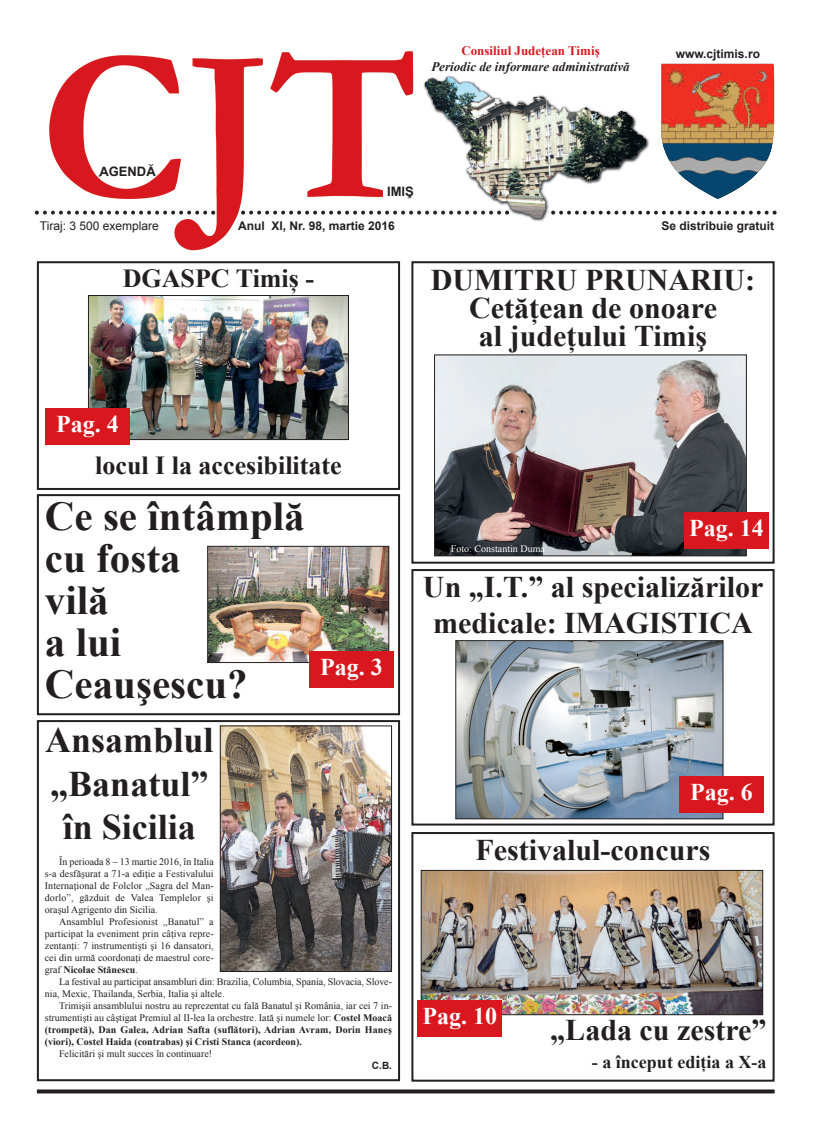
<style>
.page{position:relative;width:820px;height:1134px;background:#fff}
.page>*{position:absolute;margin:0;border:0;box-sizing:border-box;transform-origin:0 0}
.t1{font:700 41px/42px "Times New Roman";color:#231f20}
.t2{font:700 36px/43.2px "Times New Roman";color:#231f20;text-align:center}
.t3{font:700 30px/28px "Times New Roman";color:#231f20;text-align:center}
.t4{font:700 26px "Times New Roman";color:#231f20}
.t5{font:700 24px "Times New Roman";color:#fff}
.t6{font:700 18px "Times New Roman";color:#231f20}
.t7{font:italic 700 13px "Times New Roman";color:#231f20}
.t8{font:700 13px "Times New Roman";color:#d8171f}
.t9{font:700 13px "Arial";color:#231f20}
.t10{font:700 12px "Arial";color:#231f20}
.t11{font:12px "Arial";color:#231f20}
.t12{font:10px/12px "Times New Roman";color:#231f20;text-align:justify}
.t13{font:10px "Times New Roman";color:#fff}
.t14{font:700 10px "Arial";color:#231f20}
.s1{font-weight:700}
</style>
<div class="page">
<div style="left:411px;top:832px;width:363px;height:250px;border:2px solid #231f20"></div>
<svg style="left:37px;top:1089px;width:737px;height:4px;background:#3c393a"></svg>
<img style="left:661px;top:115px;width:113px;height:84px">
<img style="left:44px;top:51px;width:376px;height:200px">
<img style="left:423px;top:75px;width:226px;height:146px">
<div style="left:383px;top:186px;width:34px;height:16px;background:#fff"></div>
<svg style="left:92px;top:142px;width:70px;height:43px"></svg>
<svg style="left:241px;top:211px;width:268px;height:4px"></svg>
<svg style="left:551px;top:211px;width:225px;height:4px"></svg>
<svg style="left:35px;top:211px;width:180px;height:4px"></svg>
<div style="left:37px;top:720px;width:363px;height:361px;border:2px solid #231f20"></div>
<img style="left:222px;top:727px;width:168px;height:243px">
<div style="left:220px;top:725px;width:172px;height:247px;border:1px solid #231f20"></div>
<img style="left:422px;top:872px;width:338px;height:141px">
<div style="left:420px;top:870px;width:342px;height:145px;border:1px solid #231f20"></div>
<div style="left:417px;top:1000px;width:85px;height:37px;background:#d8171f"></div>
<div style="left:37px;top:494px;width:363px;height:221px;border:2px solid #231f20"></div>
<div style="left:37px;top:261px;width:363px;height:229px;border:2px solid #231f20"></div>
<img style="left:90px;top:297px;width:257px;height:141px">
<div style="left:88px;top:295px;width:261px;height:145px;border:1px solid #231f20"></div>
<img style="left:209px;top:548px;width:178px;height:113px">
<div style="left:207px;top:546px;width:182px;height:117px;border:1px solid #231f20"></div>
<div style="left:411px;top:569px;width:363px;height:256px;border:2px solid #231f20"></div>
<img style="left:457px;top:642px;width:264px;height:175px">
<div style="left:455px;top:640px;width:268px;height:179px;border:1px solid #231f20"></div>
<div style="left:411px;top:261px;width:363px;height:303px;border:2px solid #231f20"></div>
<img style="left:436px;top:356px;width:308px;height:198px">
<div style="left:434px;top:354px;width:312px;height:202px;border:1px solid #231f20"></div>
<div style="left:45px;top:408px;width:85px;height:37px;background:#d8171f"></div>
<div style="left:684px;top:512px;width:84px;height:37px;background:#d8171f"></div>
<div style="left:679px;top:777px;width:84px;height:36px;background:#d8171f"></div>
<div style="left:309px;top:651px;width:84px;height:36px;background:#d8171f"></div>
<h3 class="t8" style="left:461px;top:44px;width:140px">Consiliul Judeţean Timiş</h3>
<h3 class="t7" style="left:431px;top:59px;width:200px">Periodic de informare administrativă</h3>
<p class="t10" style="left:675px;top:47px;width:86px">www.cjtimis.ro</p>
<h3 class="t9" style="left:99px;top:164px;width:58px">AGENDĂ</h3>
<h3 class="t9" style="left:387px;top:184px;width:28px">IMIŞ</h3>
<p class="t11" style="left:40px;top:219px;width:120px">Tiraj: 3 500 exemplare</p>
<p class="t10" style="left:238px;top:219px;width:158px">Anul XI, Nr. 98, martie 2016</p>
<h3 class="t4" style="left:123px;top:264px;width:193px">DGASPC Timiș -</h3>
<p class="t10" style="left:661px;top:219px;width:114px">Se distribuie gratuit</p>
<h3 class="t3" style="left:430px;top:265px;width:326px">DUMITRU PRUNARIU:<br>Cetăţean de onoare<br>al judeţului Timiş</h3>
<h3 class="t5" style="left:56px;top:410px;width:64px">Pag. 4</h3>
<h3 class="t4" style="left:95px;top:451px;width:248px">locul I la accesibilitate</h3>
<h1 class="t1" style="left:45px;top:495px;width:261px">Ce se întâmplă cu fosta<br>vilă<br>a lui<br>Ceauşescu?</h1>
<h3 class="t5" style="left:320px;top:653px;width:64px">Pag. 3</h3>
<h2 class="t2" style="left:45px;top:719px;width:170px">Ansamblul „Banatul” în Sicilia</h2>
<p class="t12" style="left:45px;top:855px;width:170px;text-indent:14px">În perioada 8 – 13 martie 2016, în Italia s-a desfăşurat a 71-a ediţie a Festivalului Internaţional de Folclor „Sagra del Man&shy;dorlo”, găzduit de Valea Templelor şi oraşul Agrigento din Sicilia.</p>
<p class="t12" style="left:45px;top:915px;width:170px;text-indent:14px">Ansamblul Profesionist „Banatul” a participat la eveniment prin câţiva repre&shy;zentanţi: 7 instrumentişti şi 16 dansatori, cei din urmă coordonaţi de maestrul core&shy;graf <span class="s1">Nicolae Stănescu</span>.</p>
<p class="t12" style="left:45px;top:975px;width:348px;text-indent:14px">La festival au participat ansambluri din: Brazilia, Columbia, Spania, Slovacia, Slove&shy;nia, Mexic, Thailanda, Serbia, Italia şi altele.</p>
<p class="t12" style="left:45px;top:999px;width:348px;text-indent:14px">Trimişii ansamblului nostru au reprezentat cu fală Banatul şi România, iar cei 7 in&shy;strumentişti au câştigat Premiul al II-lea la orchestre. Iată şi numele lor: <span class="s1">Costel Moacă (trompetă), Dan Galea, Adrian Safta (suflători), Adrian Avram, Dorin Haneş (viori), Costel Haida (contrabas) şi Cristi Stanca (acordeon).</span></p>
<p class="t12" style="left:59px;top:1047px;width:155px">Felicitări şi mult succes în continuare!</p>
<p class="t14" style="left:372px;top:1060px;width:22px">C.B.</p>
<p class="t13" style="left:451px;top:543px;width:95px">Foto: Constantin Duma</p>
<h3 class="t5" style="left:688px;top:515px;width:76px">Pag. 14</h3>
<h3 class="t3" style="left:423px;top:569px;width:342px;line-height:36px">Un „I.T.” al specializărilor medicale: IMAGISTICA</h3>
<h3 class="t5" style="left:690px;top:779px;width:64px">Pag. 6</h3>
<h3 class="t3" style="left:475px;top:836px;width:236px">Festivalul-concurs</h3>
<h3 class="t5" style="left:422px;top:1003px;width:76px">Pag. 10</h3>
<h3 class="t3" style="left:550px;top:1016px;width:218px">„Lada cu zestre”</h3>
<h3 class="t6" style="left:591px;top:1052px;width:176px">- a început ediţia a X-a</h3>
</div>
